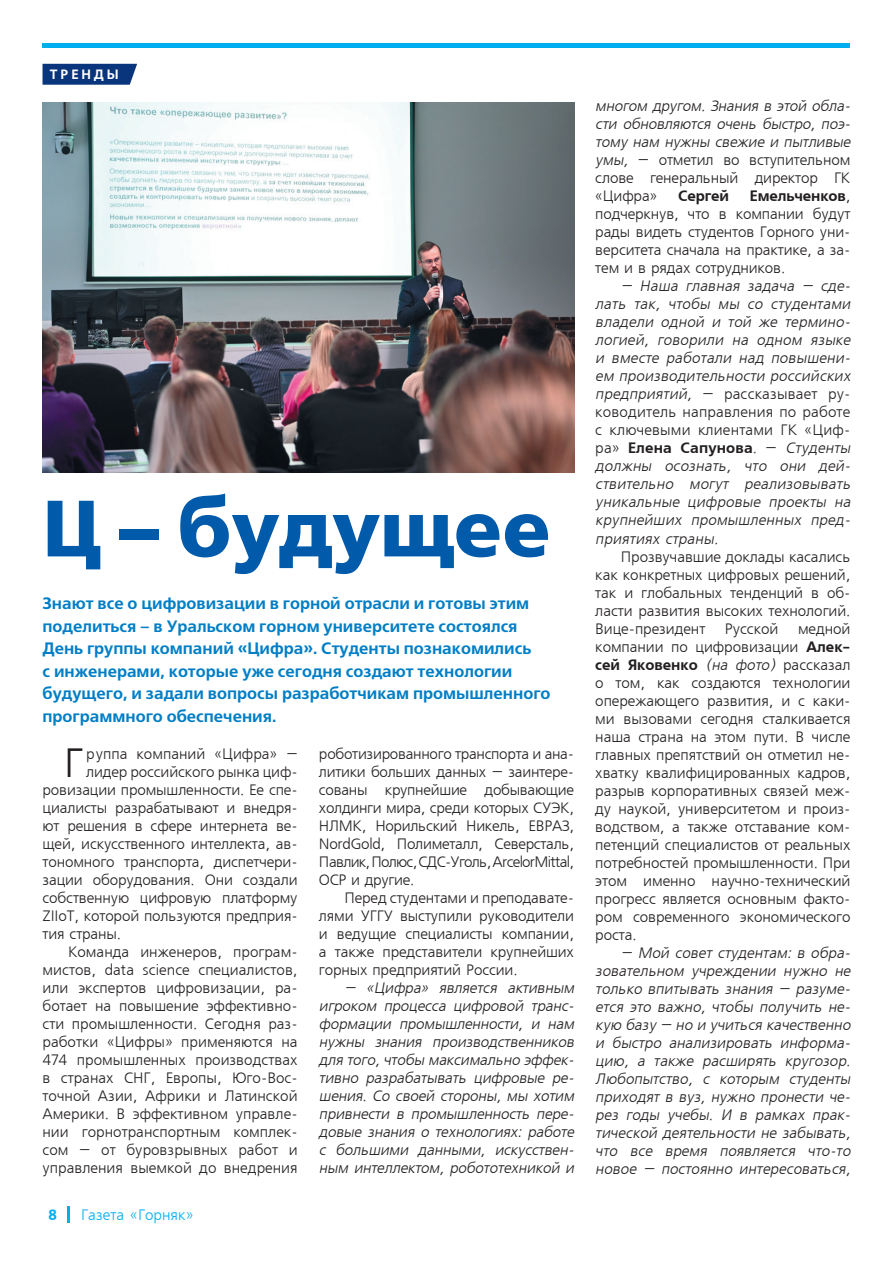
<style>
.page{position:relative;width:893px;height:1263px;background:#fff}
.page>*{position:absolute;margin:0;border:0;box-sizing:border-box;transform-origin:0 0}
.t1{font:700 79.5px "Free Set";color:#015aaa}
.t2{font:40.65px "Free Set CTT";color:#231f20}
.t3{font:600 16.5px/22.5px "Free Set";color:#007ec5}
.t4{font:15px/18px "Free Set CTT";letter-spacing:-.01em;color:#231f20;text-align:justify}
.t5{font:italic 15px/18px "Free Set CTT";color:#231f20;text-align:justify}
.t6{font:15px "Free Set Cyrillic";color:#00aeef}
.t7{font:15px "AXP Free Set C Bold";letter-spacing:-.01em;color:#231f20}
.t8{font:15px "Free Set Bold Cyrillic";color:#00aeef}
.t9{font:600 13.5px "Free Set";letter-spacing:.21em;color:#fff}
.s1{font-style:normal}
.s2{font-family:"AXP Free Set C Bold"}
.s3{font-family:"AXP Free Set C Bold";font-style:normal}
.s4{font-style:italic}
</style>
<div class="page">
<hr style="left:67px;top:1206px;width:3px;height:17px;background:#00aeef">
<hr style="left:43px;top:44px;width:807px;height:4px;background:#00aeef">
<img style="left:43px;top:103px;width:531px;height:370px">
<svg style="left:43px;top:64px;width:94px;height:21px;background:#143f82"></svg>
<p class="t9" style="left:50px;top:66px;width:70px">ТРЕНДЫ</p>
<p class="t1" style="left:43px;top:482px;width:510px">Ц – будущее</p>
<p class="t3" style="left:43px;top:593px;width:509px">Знают все о цифровизации в горной отрасли и готовы этим поделиться – в Уральском горном университете состоялся День группы компаний «Цифра». Студенты познакомились<br>с инженерами, которые уже сегодня создают технологии будущего, и задали вопросы разработчикам промышленного программного обеспечения.</p>
<p class="t2" style="left:64px;top:742px;width:21px">Г</p>
<p class="t4" style="left:86px;top:746px;width:213px">руппа компаний «Цифра» –</p>
<p class="t4" style="left:86px;top:764px;width:213px">лидер российского рынка циф-</p>
<p class="t4" style="left:43px;top:782px;width:257px">ровизации промышленности. Ее спе-</p>
<p class="t4" style="left:43px;top:800px;width:257px">циалисты разрабатывают и внедря-</p>
<p class="t4" style="left:43px;top:818px;width:257px">ют решения в сфере интернета ве-</p>
<p class="t4" style="left:43px;top:836px;width:257px">щей, искусственного интеллекта, ав-</p>
<p class="t4" style="left:43px;top:854px;width:257px">тономного транспорта, диспетчери-</p>
<p class="t4" style="left:43px;top:872px;width:257px">зации оборудования. Они создали</p>
<p class="t4" style="left:43px;top:890px;width:257px">собственную цифровую платформу</p>
<p class="t4" style="left:43px;top:908px;width:257px">ZIIoT, которой пользуются предприя-</p>
<p class="t4" style="left:43px;top:926px;width:80px">тия страны.</p>
<p class="t4" style="left:43px;top:944px;width:257px;text-indent:26px">Команда инженеров, програм&shy;мистов, data science специалистов, или экспертов цифровизации, ра&shy;ботает на повышение эффективно&shy;сти промышленности. Сегодня раз&shy;работки «Цифры» применяются на 474 промышленных производствах в странах СНГ, Европы, Юго-Вос&shy;точной Азии, Африки и Латинской Америки. В эффективном управле&shy;нии горнотранспортным комплек&shy;сом – от буровзрывных работ и управления выемкой до внедрения</p>
<p class="t8" style="left:48px;top:1206px;width:11px">8</p>
<p class="t6" style="left:81px;top:1207px;width:114px">Газета «Горняк»</p>
<p class="t4" style="left:319px;top:746px;width:257px">роботизированного транспорта и ана&shy;литики больших данных – заинтере&shy;сованы крупнейшие добывающие холдинги мира, среди которых СУЭК, НЛМК, Норильский Никель, ЕВРАЗ, NordGold, Полиметалл, Северсталь, Павлик, Полюс, СДС-Уголь, ArcelorMittal, OCP и другие.</p>
<p class="t4" style="left:319px;top:890px;width:257px;text-indent:26px">Перед студентами и преподавате&shy;лями УГГУ выступили руководители и ведущие специалисты компании, а также представители крупнейших горных предприятий России.</p>
<p class="t5" style="left:319px;top:980px;width:260px;text-indent:26px">– «Цифра» является активным игроком процесса цифровой транс&shy;формации промышленности, и нам нужны знания производственников для того,чтобы максимально эффек&shy;тивно разрабатывать цифровые ре&shy;шения. Со своей стороны, мы хотим привнести в промышленность пере&shy;довые знания о технологиях: работе с большими данными, искусствен&shy;ным интеллектом, робототехникой и</p>
<p class="t5" style="left:595px;top:98px;width:260px;text-align:left">многом другом. Знания в этой обла&shy;сти обновляются очень быстро, поэ&shy;тому нам нужны свежие и пытливые умы, <span class="s1">– отметил во вступительном слове генеральный директор ГК «Цифра»</span></p>
<p class="t7" style="left:678px;top:188px;width:52px">Сергей</p>
<p class="t4" style="left:595px;top:188px;width:257px;text-indent:155px"><span class="s2">Емельченков</span>, подчеркнув, что в компании будут рады видеть студентов Горного уни&shy;верситета сначала на практике, а за&shy;тем и в рядах сотрудников.</p>
<p class="t5" style="left:595px;top:278px;width:260px;text-align:left;text-indent:26px">– Наша главная задача – сде&shy;лать так, чтобы мы со студентами владели одной и той же термино&shy;логией, говорили на одном языке и вместе работали над повышени&shy;ем производительности российских предприятий, <span class="s1">– рассказывает ру&shy;ководитель направления по работе с ключевыми клиентами ГК «Циф&shy;ра»</span> <span class="s3">Елена Сапунова</span><span class="s1">. –</span> Студенты должны осознать, что они дей&shy;ствительно могут реализовывать уникальные цифровые проекты на крупнейших промышленных пред&shy;приятиях страны.</p>
<p class="t4" style="left:595px;top:548px;width:257px;text-indent:26px">Прозвучавшие доклады касались как конкретных цифровых решений, так и глобальных тенденций в об&shy;ласти развития высоких технологий.<br>Вице-президент</p>
<p class="t4" style="left:595px;top:620px;width:257px;text-indent:203px">медной компании по цифровизации <span class="s2">Алек&shy;сей Яковенко</span> <span class="s4">(на фото)</span> рассказал о том, как создаются технологии опережающего развития, и с каки&shy;ми вызовами сегодня сталкивается наша страна на этом пути. В числе главных препятствий он отметил не&shy;хватку квалифицированных кадров, разрыв корпоративных связей меж&shy;ду наукой, университетом и произ&shy;водством, а также отставание ком&shy;петенций специалистов от реальных потребностей промышленности. При этом именно научно-технический прогресс является основным факто&shy;ром современного экономического роста.</p>
<p class="t5" style="left:595px;top:944px;width:260px;text-indent:26px">– Мой совет студентам: в обра&shy;зовательном учреждении нужно не только впитывать знания – разуме&shy;ется это важно, чтобы получить не&shy;кую базу – но и учиться качественно и быстро анализировать информа&shy;цию, а также расширять кругозор.<br>Любопытство, с которым студенты приходят в вуз, нужно пронести че&shy;рез годы учебы. И в рамках прак&shy;тической деятельности не забывать, что все время появляется что-то новое – постоянно интересоваться,</p>
<p class="t4" style="left:725px;top:620px;width:55px">Русской</p>
</div>
